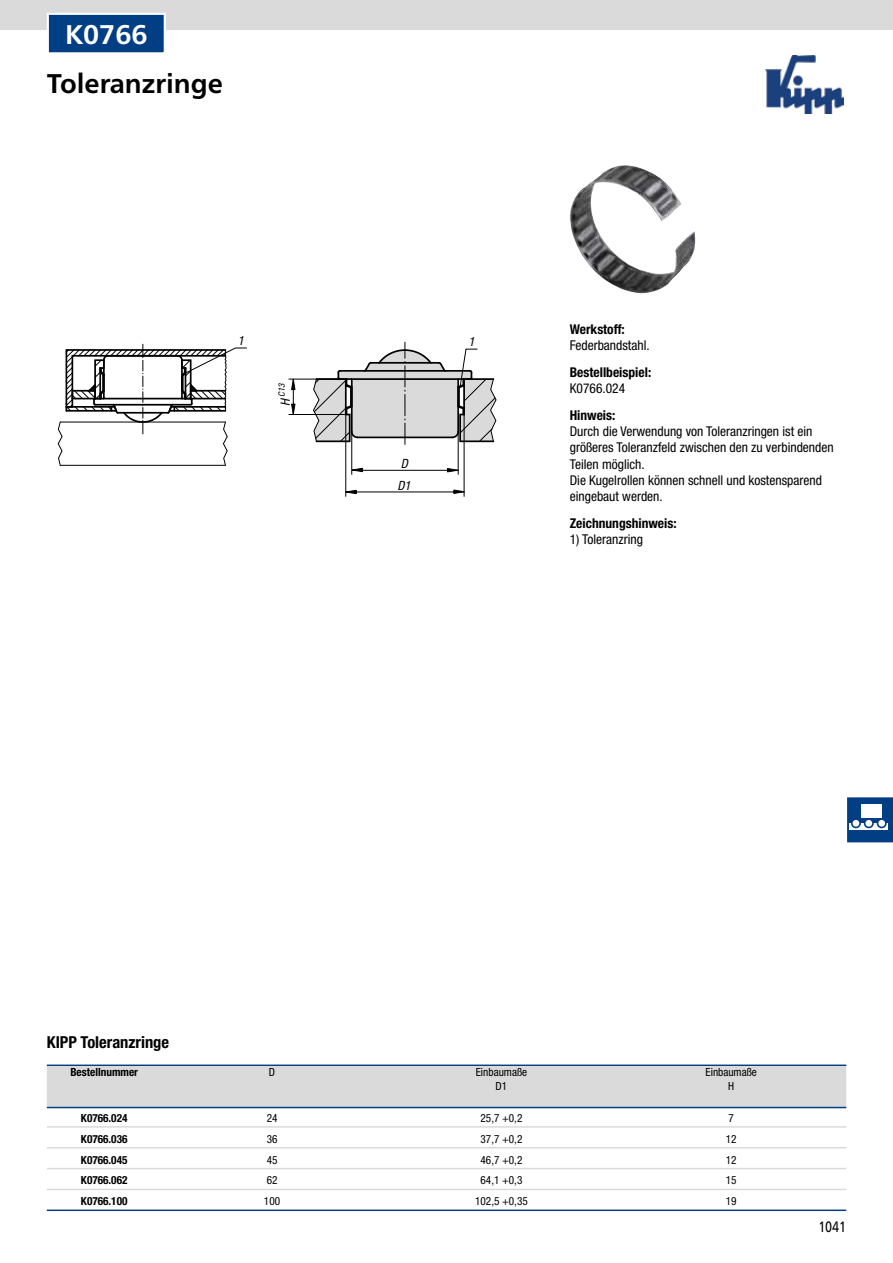
<style>
.page{position:relative;width:893px;height:1263px;background:#fff}
.page>*{position:absolute;margin:0;border:0;box-sizing:border-box;transform-origin:0 0}
.t1{font:700 27px "Frutiger Neue LTW1 G";color:#000}
.t2{font:700 27px "Frutiger Neue LTW1 G";color:#fff}
.t3{font:700 condensed 16.5px "Helvetica Neue LTW1 G";color:#000}
.t4{font:15px "Frutiger Neue LTW1 G";color:#000;scale:.81 1}
.t5{font:condensed 13.5px/16.2px "Helvetica Neue LTW1 G";color:#000}
.t6{font:700 condensed 13.5px "Helvetica Neue LTW1 G";color:#000}
.t7{font:italic condensed 12.75px/22px "Helvetica Neue LTW1 G";color:#000}
.t8{font:condensed 11.25px "Helvetica Neue LTW1 G";color:#000}
.t9{font:700 condensed 11.25px "Helvetica Neue LTW1 G";color:#000}
.t10{font:italic condensed 9px "Helvetica Neue LTW1 G";color:#000}
.s1{font-size:12.75px}
</style>
<div class="page">
<img style="left:765px;top:55px;width:79px;height:58px">
<div style="left:0;top:0;width:893px;height:30px;background:#dadada"></div>
<svg style="left:847px;top:797px;width:46px;height:46px"></svg>
<img style="left:570px;top:165px;width:125px;height:129px">
<hr style="left:289px;top:379px;width:58px;height:1px;background:#000">
<hr style="left:289px;top:414px;width:57px;height:1px;background:#000">
<hr style="left:351px;top:431px;width:1px;height:43px;background:#000">
<hr style="left:458px;top:431px;width:1px;height:43px;background:#000">
<hr style="left:345px;top:414px;width:1px;height:82px;background:#000">
<hr style="left:464px;top:414px;width:1px;height:82px;background:#000">
<svg style="left:447px;top:467px;width:12px;height:6px"></svg>
<svg style="left:453px;top:489px;width:12px;height:5px"></svg>
<svg style="left:351px;top:467px;width:12px;height:6px"></svg>
<svg style="left:345px;top:489px;width:12px;height:6px"></svg>
<svg style="left:291px;top:378px;width:5px;height:12px"></svg>
<svg style="left:291px;top:403px;width:5px;height:11px"></svg>
<hr style="left:346px;top:491px;width:118px;height:1px;background:#000">
<hr style="left:352px;top:470px;width:106px;height:1px;background:#000">
<hr style="left:293px;top:379px;width:1px;height:35px;background:#000">
<svg style="left:313px;top:342px;width:184px;height:102px"></svg>
<svg style="left:57px;top:344px;width:190px;height:122px"></svg>
<div style="left:48px;top:14px;width:117px;height:39px;background:#023e84"></div>
<div style="left:47px;top:13px;width:119px;height:41px;border:2px solid #fff"></div>
<hr style="left:47px;top:1064px;width:799px;height:2px;background:#023e84">
<div style="left:47px;top:1066px;width:799px;height:41px;background:#dadada"></div>
<hr style="left:47px;top:1107px;width:799px;height:1px;background:#023e84">
<hr style="left:47px;top:1126px;width:799px;height:2px;background:#dadada">
<hr style="left:47px;top:1147px;width:799px;height:1px;background:#dadada">
<hr style="left:47px;top:1168px;width:799px;height:1px;background:#dadada">
<hr style="left:47px;top:1189px;width:799px;height:1px;background:#dadada">
<hr style="left:47px;top:1209px;width:799px;height:2px;background:#023e84">
<h1 class="t2" style="left:65px;top:18px;width:84px">K0766</h1>
<h1 class="t1" style="left:47px;top:67px;width:178px">Toleranzringe</h1>
<p class="t7" style="left:238px;top:330px;width:8px">1</p>
<p class="t7" style="left:469px;top:331px;width:8px">1</p>
<p class="t10" style="left:276px;top:406px;width:24px;rotate:-90deg"><span class="s1">H</span> C13</p>
<p class="t7" style="left:397px;top:453px;width:15px">D<br>D1</p>
<p class="t6" style="left:570px;top:321px;width:57px">Werkstoff:</p>
<p class="t5" style="left:570px;top:337px;width:81px">Federbandstahl.</p>
<p class="t6" style="left:570px;top:364px;width:83px">Bestellbeispiel:</p>
<p class="t5" style="left:570px;top:380px;width:57px">K0766.024</p>
<p class="t6" style="left:570px;top:407px;width:47px">Hinweis:</p>
<p class="t5" style="left:570px;top:423px;width:265px">Durch die Verwendung von Toleranzringen ist ein größeres Toleranzfeld zwischen den zu verbindenden Teilen möglich.<br>Die Kugelrollen können schnell und kostensparend eingebaut werden.</p>
<p class="t6" style="left:570px;top:515px;width:108px">Zeichnungshinweis:</p>
<p class="t5" style="left:570px;top:531px;width:75px">1) Toleranzring</p>
<p class="t3" style="left:47px;top:1033px;width:124px">KIPP Toleranzringe</p>
<p class="t9" style="left:70px;top:1066px;width:69px">Bestellnummer</p>
<p class="t8" style="left:269px;top:1066px;width:8px">D</p>
<p class="t8" style="left:476px;top:1066px;width:53px">Einbaumaße</p>
<p class="t8" style="left:705px;top:1066px;width:53px">Einbaumaße</p>
<p class="t8" style="left:496px;top:1080px;width:13px">D1</p>
<p class="t8" style="left:728px;top:1080px;width:8px">H</p>
<p class="t9" style="left:81px;top:1111px;width:48px">K0766.024</p>
<p class="t8" style="left:267px;top:1111px;width:12px">24</p>
<p class="t8" style="left:481px;top:1111px;width:43px">25,7 +0,2</p>
<p class="t8" style="left:728px;top:1111px;width:7px">7</p>
<p class="t9" style="left:81px;top:1132px;width:48px">K0766.036</p>
<p class="t8" style="left:267px;top:1132px;width:12px">36</p>
<p class="t8" style="left:481px;top:1132px;width:43px">37,7 +0,2</p>
<p class="t8" style="left:726px;top:1132px;width:12px">12</p>
<p class="t9" style="left:81px;top:1153px;width:48px">K0766.045</p>
<p class="t8" style="left:267px;top:1153px;width:12px">45</p>
<p class="t8" style="left:481px;top:1153px;width:43px">46,7 +0,2</p>
<p class="t8" style="left:726px;top:1153px;width:12px">12</p>
<p class="t9" style="left:81px;top:1174px;width:48px">K0766.062</p>
<p class="t8" style="left:267px;top:1174px;width:12px">62</p>
<p class="t8" style="left:481px;top:1174px;width:43px">64,1 +0,3</p>
<p class="t8" style="left:726px;top:1174px;width:12px">15</p>
<p class="t9" style="left:81px;top:1194px;width:48px">K0766.100</p>
<p class="t8" style="left:264px;top:1195px;width:18px">100</p>
<p class="t8" style="left:475px;top:1195px;width:54px">102,5 +0,35</p>
<p class="t8" style="left:726px;top:1195px;width:12px">19</p>
<p class="t4" style="left:818px;top:1215px;width:36px">1041</p>
</div>
